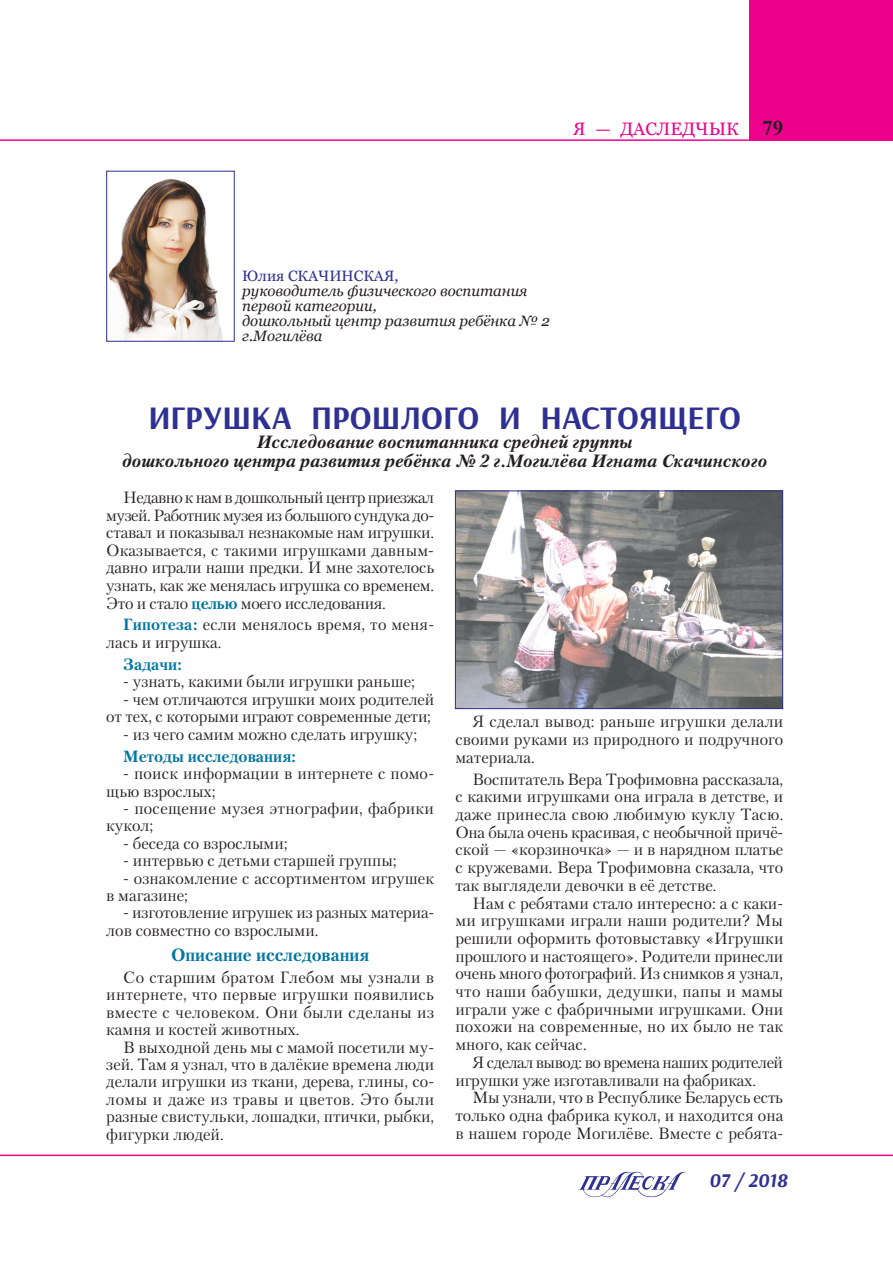
<style>
.page{position:relative;width:893px;height:1263px;background:#fff}
.page>*{position:absolute;margin:0;border:0;box-sizing:border-box;transform-origin:0 0}
.Заголовок{font:700 33px "Arsenal";color:#2e3092}
.t1{font:700 21px "Times New Roman";color:#231f20}
.t2{font:italic 700 19.5px "Arsenal";color:#2e3092}
.Рубрика{font:18px "Georgia";color:#ed028c}
.Текст_курсив{font:italic 700 17.7px/19.2px "Petersburg C";color:#231f20;text-align:center}
.Центр_цвет{font:700 17.7px "Petersburg C";color:#0076a3}
.Текст{font:16.2px/17.7px "Petersburg C";color:#231f20;text-align:justify}
.Текст-2{font:16.2px/17.7px "Petersburg C";letter-spacing:-.02em;color:#231f20}
.Текст-3{font:700 16.2px "Petersburg C";color:#0076a3}
.Должность{font:italic 15px "Georgia";color:#231f20}
.Фамилия{font:15px "Georgia";color:#2e3092}
.s1{font-weight:700;color:#0076a3}
</style>
<div class="page">
<img style="left:108px;top:178px;width:115px;height:162px">
<div style="left:106px;top:171px;width:129px;height:171px;border:1px solid #2e3092"></div>
<img style="left:457px;top:492px;width:324px;height:215px">
<div style="left:455px;top:490px;width:328px;height:219px;border:1px solid #2e3092"></div>
<hr style="left:0;top:1154px;width:893px;height:2px;background:#ed028c">
<svg style="left:578px;top:1171px;width:107px;height:26px"></svg>
<div style="left:750px;top:1px;width:143px;height:140px;background:#ed028c"></div>
<hr style="left:0;top:139px;width:890px;height:2px;background:#ed028c">
<p class="Рубрика" style="left:573px;top:118px;width:166px">я — даследчык</p>
<p class="t1" style="left:762px;top:114px;width:23px">79</p>
<p class="Фамилия" style="left:242px;top:267px;width:158px">Юлия СКАЧИНСКАЯ,</p>
<p class="Должность" style="left:242px;top:281px;width:287px">руководитель физического воспитания</p>
<p class="Должность" style="left:242px;top:296px;width:136px">первой категории,</p>
<p class="Должность" style="left:242px;top:311px;width:309px">дошкольный центр развития ребёнка № 2</p>
<p class="Должность" style="left:242px;top:326px;width:82px">г.Могилёва</p>
<p class="Заголовок" style="left:148px;top:397px;width:594px">ИГРУШКА ПРОШЛОГО И НАСТОЯЩЕГО</p>
<p class="Текст_курсив" style="left:122px;top:432px;width:647px">Исследование воспитанника средней группы<br>дошкольного центра развития ребёнка № 2 г.Могилёва Игната Скачинского</p>
<p class="Текст" style="left:106px;top:489px;width:329px;text-indent:17px">Недавно к нам в дошкольный центр приезжал музей. Работник музея из большого сундука до&shy;ставал и показывал незнакомые нам игрушки.<br>Оказывается, с такими игрушками давным&shy;давно играли наши предки. И мне захотелось узнать, как же менялась игрушка со временем.<br>Это и стало <span class="s1">целью</span> моего исследования.</p>
<p class="Текст" style="left:106px;top:616px;width:329px;text-indent:17px"><span class="s1">Гипотеза:</span> если менялось время, то меня&shy;лась и игрушка.</p>
<p class="Текст-3" style="left:123px;top:655px;width:61px">Задачи:</p>
<p class="Текст" style="left:123px;top:672px;width:293px">- узнать, какими были игрушки раньше;</p>
<p class="Текст" style="left:106px;top:690px;width:329px;text-align:right">- чем отличаются игрушки моих родителей от тех, с которыми играют современные дети;</p>
<p class="Текст" style="left:123px;top:725px;width:295px">- из чего самим можно сделать игрушку;</p>
<p class="Текст-3" style="left:123px;top:747px;width:175px">Методы исследования:</p>
<p class="Текст" style="left:106px;top:764px;width:329px;text-indent:17px">- поиск информации в интернете с помо&shy;щью взрослых;</p>
<p class="Текст" style="left:106px;top:799px;width:329px;text-indent:17px">- посещение музея этнографии, фабрики кукол;</p>
<p class="Текст" style="left:123px;top:834px;width:166px">- беседа со взрослыми;</p>
<p class="Текст" style="left:123px;top:851px;width:275px">- интервью с детьми старшей группы;</p>
<p class="Текст" style="left:106px;top:869px;width:329px;text-indent:17px">- ознакомление с ассортиментом игрушек в магазине;</p>
<p class="Текст" style="left:106px;top:904px;width:329px;text-indent:17px">- изготовление игрушек из разных материа&shy;лов совместно со взрослыми.</p>
<p class="Центр_цвет" style="left:171px;top:945px;width:200px">Описание исследования</p>
<p class="Текст" style="left:106px;top:968px;width:329px;text-indent:17px">Со старшим братом Глебом мы узнали в интернете, что первые игрушки появились вместе с человеком. Они были сделаны из камня и костей животных.</p>
<p class="Текст" style="left:106px;top:1038px;width:329px;text-indent:17px">В выходной день мы с мамой посетили му&shy;зей. Там я узнал, что в далёкие времена люди делали игрушки из ткани, дерева, глины, со&shy;ломы и даже из травы и цветов. Это были разные свистульки, лошадки, птички, рыбки, фигурки людей.</p>
<p class="Текст" style="left:455px;top:712px;width:329px;text-indent:17px">Я сделал вывод: раньше игрушки делали своими руками из природного и подручного материала.</p>
<p class="Текст" style="left:455px;top:770px;width:329px;text-indent:17px">Воспитатель Вера Трофимовна рассказала, с какими игрушками она играла в детстве, и даже принесла свою любимую куклу Тасю.<br>Она была очень красивая, с необычной причё&shy;ской — «корзиночка» — и в нарядном платье с кружевами. Вера Трофимовна сказала, что так выглядели девочки в её детстве.</p>
<p class="Текст" style="left:455px;top:894px;width:330px;text-indent:17px">Нам с ребятами стало интересно: а с каки&shy;ми игрушками играли наши родители? Мы решили оформить фотовыставку «Игрушки прошлого и настоящего». Родители принесли очень много фотографий. Из снимков я узнал, что наши бабушки, дедушки, папы и мамы играли уже с фабричными игрушками. Они похожи на современные, но их было не так много, как сейчас.</p>
<p class="Текст-2" style="left:455px;top:1053px;width:329px;text-indent:17px">Я сделал вывод: во времена наших родителей игрушки уже изготавливали на фабриках.</p>
<p class="Текст" style="left:455px;top:1088px;width:329px;text-indent:17px">Мы узнали, что в Республике Беларусь есть только одна фабрика кукол, и находится она в нашем городе Могилёве. Вместе с ребята-</p>
<p class="t2" style="left:709px;top:1168px;width:79px">07 / 2018</p>
</div>
